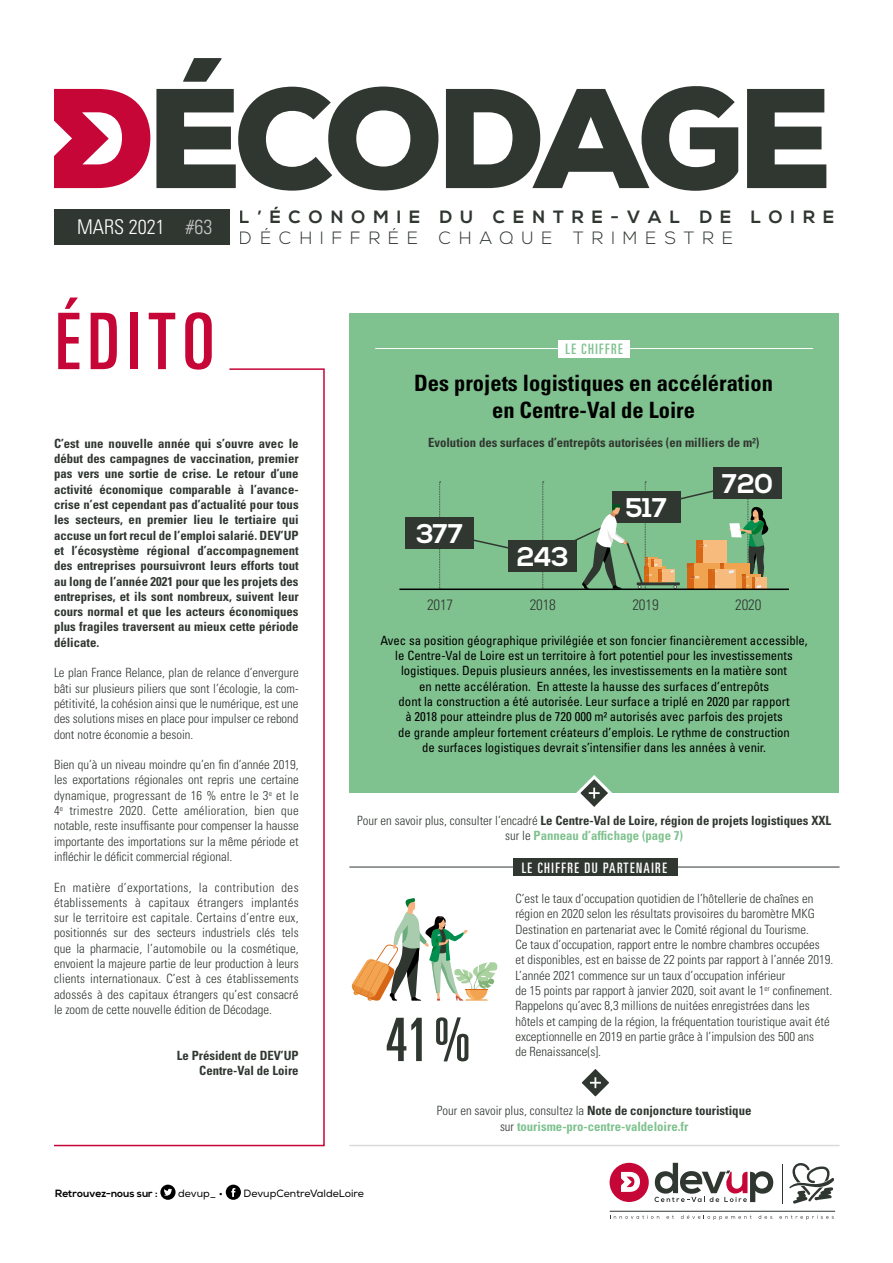
<style>
.page{position:relative;width:893px;height:1263px;background:#fff}
.page>*{position:absolute;margin:0;border:0;box-sizing:border-box;transform-origin:0 0}
.t1{font:900 141.6px "Nexa";letter-spacing:-.065em;color:#303731}
.t2{font:ultra-condensed 78.15px "Univers";letter-spacing:.1em;color:#c50637}
.t3{font:ultra-condensed 60px "Univers";color:#303731}
.t4{font:700 27px "Nexa";letter-spacing:-.01em;color:#fff}
.t5{font:700 condensed 22.5px/27px "Univers";color:#000;text-align:center}
.t6{font:300 condensed 20.25px "Univers";color:#fff}
.t7{font:300 condensed 20.25px "Univers";color:#c6c6c6}
.t8{font:700 17.85px "Nexa";letter-spacing:.445em;color:#303731}
.t9{font:300 17.85px "Nexa";letter-spacing:.445em;color:#303731}
.t10{font:300 condensed 15px "Univers";letter-spacing:-.01em;color:#303731}
.t11{font:ultra-condensed 14.4px "Univers";letter-spacing:.1em;color:#fff}
.t12{font:ultra-condensed 14.4px "Univers";letter-spacing:.1em;color:#80c28f}
.t13{font:300 condensed 12.75px/15.3px "Univers";color:#303731;text-align:justify}
.t14{font:700 condensed 12.75px/15.3px "Univers";color:#303731;text-align:justify}
.t15{font:condensed 12.75px/15.3px "Univers";color:#000;text-align:center}
.t16{font:700 condensed 12.75px/15.3px "Univers";color:#80c28f;text-align:center}
.t17{font:10.5px "Nexa";color:#000}
.t18{font:700 10.5px "Nexa";color:#000}
.s1{font-weight:300}
.s2{color:#80c28f}
.s3{font-weight:300;color:#303731}
.s4{color:#303731}
</style>
<div class="page">
<div style="left:349px;top:314px;width:490px;height:479px;background:#80c28f"></div>
<svg style="left:54px;top:89px;width:96px;height:99px"></svg>
<div style="left:609px;top:1162px;width:40px;height:40px;background:#c50637;border-radius:50%"></div>
<svg style="left:621px;top:1172px;width:19px;height:20px"></svg>
<svg style="left:654px;top:1163px;width:119px;height:39px"></svg>
<hr style="left:610px;top:1211px;width:225px;height:1px;background:#303731">
<svg style="left:610px;top:1215px;width:49px;height:4px"></svg>
<svg style="left:666px;top:1215px;width:8px;height:4px"></svg>
<svg style="left:681px;top:1215px;width:71px;height:5px"></svg>
<svg style="left:758px;top:1215px;width:14px;height:4px"></svg>
<svg style="left:779px;top:1215px;width:55px;height:5px"></svg>
<hr style="left:782px;top:1164px;width:1px;height:39px;background:#303731">
<svg style="left:789px;top:1163px;width:46px;height:41px"></svg>
<hr style="left:349px;top:1145px;width:490px;height:1px;background:#dadada">
<hr style="left:349px;top:867px;width:490px;height:1px;background:#303731">
<div style="left:513px;top:858px;width:165px;height:18px;background:#303731"></div>
<svg style="left:54px;top:368px;width:271px;height:779px"></svg>
<svg style="left:160px;top:1184px;width:16px;height:16px"></svg>
<svg style="left:226px;top:1184px;width:15px;height:16px"></svg>
<hr style="left:375px;top:348px;width:438px;height:1px;background:#fff">
<div style="left:558px;top:340px;width:72px;height:17px;background:#fff"></div>
<div style="left:54px;top:209px;width:175px;height:35px;background:#303731"></div>
<svg style="left:576px;top:775px;width:36px;height:32px"></svg>
<svg style="left:582px;top:1069px;width:27px;height:28px"></svg>
<div style="left:713px;top:467px;width:69px;height:32px;background:#303731"></div>
<div style="left:406px;top:517px;width:68px;height:31px;background:#303731"></div>
<svg style="left:438px;top:481px;width:331px;height:107px"></svg>
<hr style="left:399px;top:588px;width:390px;height:2px;background:#000">
<svg style="left:352px;top:898px;width:146px;height:103px"></svg>
<h1 class="t1" style="left:146px;top:48px;width:687px">ÉCODAGE</h1>
<h3 class="t6" style="left:77px;top:215px;width:89px">MARS 2021</h3>
<h3 class="t7" style="left:185px;top:215px;width:28px">#63</h3>
<h2 class="t2" style="left:55px;top:297px;width:161px">ÉDITO</h2>
<h3 class="t8" style="left:240px;top:206px;width:596px">L’ÉCONOMIE DU CENTRE-VAL DE LOIRE</h3>
<h3 class="t9" style="left:240px;top:228px;width:495px">DÉCHIFFRÉE CHAQUE TRIMESTRE</h3>
<p class="t12" style="left:565px;top:341px;width:59px">LE CHIFFRE</p>
<h3 class="t5" style="left:414px;top:370px;width:360px">Des projets logistiques en accélération en Centre-Val de Loire</h3>
<p class="t14" style="left:54px;top:436px;width:246px">C’est une nouvelle année qui s’ouvre avec le début des campagnes de vaccination, premier pas vers une sortie de crise. Le retour d’une activité économique comparable à l’avance&shy;crise n’est cependant pas d’actualité pour tous les secteurs, en premier lieu le tertiaire qui accuse un fort recul de l’emploi salarié. DEV’UP et l’écosystème régional d’accompagnement des entreprises poursuivront leurs efforts tout au long de l’année 2021 pour que les projets des entreprises, et ils sont nombreux, suivent leur cours normal et que les acteurs économiques plus fragiles traversent au mieux cette période délicate.</p>
<p class="t13" style="left:54px;top:665px;width:246px">Le plan France Relance, plan de relance d’envergure bâti sur plusieurs piliers que sont l’écologie, la com&shy;pétitivité, la cohésion ainsi que le numérique, est une des solutions mises en place pour impulser ce rebond dont notre économie a besoin.</p>
<p class="t13" style="left:54px;top:757px;width:246px">Bien qu’à un niveau moindre qu’en fin d’année 2019, les exportations régionales ont repris une certaine dynamique, progressant de 16 % entre le 3<sup>e</sup> et le 4<sup>e</sup> trimestre 2020. Cette amélioration, bien que notable, reste insuffisante pour compenser la hausse importante des importations sur la même période et infléchir le déficit commercial régional.</p>
<p class="t13" style="left:54px;top:879px;width:246px">En matière d’exportations, la contribution des établissements à capitaux étrangers implantés sur le territoire est capitale. Certains d’entre eux, positionnés sur des secteurs industriels clés tels que la pharmacie, l’automobile ou la cosmétique, envoient la majeure partie de leur production à leurs clients internationaux. C’est à ces établissements adossés à des capitaux étrangers qu’est consacré le zoom de cette nouvelle édition de Décodage.</p>
<p class="t14" style="left:177px;top:1048px;width:123px;text-align:right">Le Président de DEV’UP<br>Centre-Val de Loire</p>
<p class="t14" style="left:428px;top:435px;width:333px">Evolution des surfaces d’entrepôts autorisées (en milliers de m²)</p>
<h3 class="t4" style="left:416px;top:518px;width:48px">377</h3>
<h3 class="t4" style="left:517px;top:541px;width:54px">243</h3>
<h3 class="t4" style="left:625px;top:492px;width:43px">517</h3>
<h3 class="t4" style="left:722px;top:468px;width:53px">720</h3>
<p class="t10" style="left:427px;top:596px;width:28px">2017</p>
<p class="t10" style="left:530px;top:596px;width:28px">2018</p>
<p class="t10" style="left:632px;top:596px;width:28px">2019</p>
<p class="t10" style="left:735px;top:596px;width:28px">2020</p>
<p class="t15" style="left:380px;top:632px;width:429px">Avec sa position géographique privilégiée et son foncier financièrement accessible, le Centre-Val de Loire est un territoire à fort potentiel pour les investissements logistiques. Depuis plusieurs années, les investissements en la matière sont<br>en nette accélération. En atteste la hausse des surfaces d’entrepôts<br>dont la construction a été autorisée. Leur surface a triplé en 2020 par rapport<br>à 2018 pour atteindre plus de 720 000 m² autorisés avec parfois des projets<br>de grande ampleur fortement créateurs d’emplois. Le rythme de construction<br>de surfaces logistiques devrait s’intensifier dans les années à venir.</p>
<p class="t14" style="left:357px;top:813px;width:475px;text-align:center"><span class="s1">Pour en savoir plus, consulter l’encadré</span> Le Centre-Val de Loire, région de projets logistiques XXL <span class="s1">sur le</span> <span class="s2">Panneau d’affichage (page 7)</span></p>
<h3 class="t3" style="left:385px;top:1005px;width:87px">41%</h3>
<p class="t11" style="left:522px;top:859px;width:147px">LE CHIFFRE DU PARTENAIRE</p>
<p class="t13" style="left:515px;top:891px;width:319px;text-align:left">C’est le taux d’occupation quotidien de l’hôtellerie de chaînes en région en 2020 selon les résultats provisoires du baromètre MKG Destination en partenariat avec le Comité régional du Tourisme.<br>Ce taux d’occupation, rapport entre le nombre chambres occupées<br>et disponibles, est en baisse de 22 points par rapport à l’année 2019.<br>L’année 2021 commence sur un taux d’occupation inférieur<br>de 15 points par rapport à janvier 2020, soit avant le 1<sup>er</sup> confinement.<br>Rappelons qu’avec 8,3 millions de nuitées enregistrées dans les hôtels et camping de la région, la fréquentation touristique avait été exceptionnelle en 2019 en partie grâce à l’impulsion des 500 ans<br>de Renaissance(s].</p>
<p class="t16" style="left:437px;top:1103px;width:316px"><span class="s3">Pour en savoir plus, consultez la</span> <span class="s4">Note de conjoncture touristique </span><span class="s3">sur</span> tourisme-pro-centre-valdeloire.fr</p>
<p class="t18" style="left:55px;top:1187px;width:104px">Retrouvez-nous sur :</p>
<p class="t17" style="left:178px;top:1187px;width:46px">devup_ •</p>
<p class="t17" style="left:244px;top:1187px;width:122px">DevupCentreValdeLoire</p>
</div>
